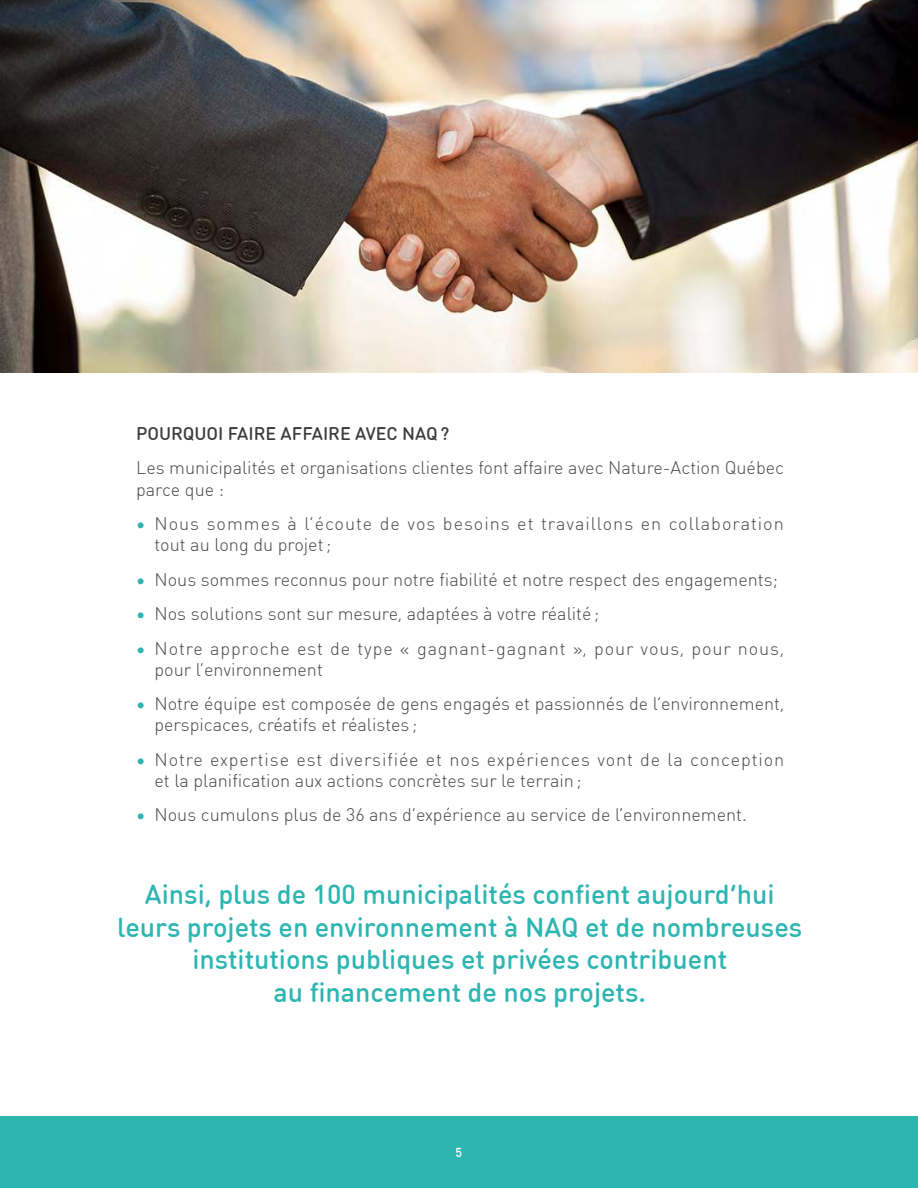
<style>
.page{position:relative;width:918px;height:1188px;background:#fff}
.page>*{position:absolute;margin:0;border:0;box-sizing:border-box;transform-origin:0 0}
.t1{font:500 27px/32.4px "DIN Round OT";color:#2db5b1;text-align:center}
.t2{font:300 18px/21px "DIN Round OT";color:#4a4948}
.t3{font:300 18px/21px "DIN Round OT";letter-spacing:.045em;color:#4a4948}
.t4{font:300 18px/21px "DIN Round OT";letter-spacing:.055em;color:#4a4948}
.t5{font:300 18px/21px "DIN Round OT";letter-spacing:.05em;color:#4a4948}
.t6{font:500 18px "DIN Round OT";color:#3c3c3b}
.t7{font:500 12.75px "DIN Round OT";color:#fff}
.s1{color:#2db5b1}
</style>
<div class="page">
<div style="left:0;top:1116px;width:918px;height:72px;background:#2db5b1"></div>
<img style="left:1px;top:0;width:917px;height:372px">
<p class="t6" style="left:136px;top:423px;width:315px">POURQUOI FAIRE AFFAIRE AVEC NAQ ?</p>
<p class="t2" style="left:136px;top:459px;width:649px">Les municipalités et organisations clientes font affaire avec Nature-Action Québec parce que :</p>
<p class="t4" style="left:154px;top:514px;width:631px;text-indent:-18px"><span class="s1">•</span> Nous sommes à l’écoute de vos besoins et travaillons en collaboration tout au long du projet ;</p>
<p class="t2" style="left:136px;top:568px;width:643px"><span class="s1">•</span> Nous sommes reconnus pour notre fiabilité et notre respect des engagements;</p>
<p class="t2" style="left:136px;top:604px;width:464px"><span class="s1">•</span> Nos solutions sont sur mesure, adaptées à votre réalité ;</p>
<p class="t5" style="left:154px;top:639px;width:631px;text-indent:-18px"><span class="s1">•</span> Notre approche est de type « gagnant-gagnant », pour vous, pour nous, pour l’environnement</p>
<p class="t2" style="left:154px;top:694px;width:631px;text-indent:-18px"><span class="s1">•</span> Notre équipe est composée de gens engagés et passionnés de l’environnement, perspicaces, créatifs et réalistes ;</p>
<p class="t3" style="left:154px;top:750px;width:631px;text-indent:-18px"><span class="s1">•</span> Notre expertise est diversifiée et nos expériences vont de la conception et la planification aux actions concrètes sur le terrain ;</p>
<p class="t2" style="left:136px;top:805px;width:612px"><span class="s1">•</span> Nous cumulons plus de 36 ans d’expérience au service de l’environnement.</p>
<h1 class="t1" style="left:117px;top:878px;width:687px">Ainsi, plus de 100 municipalités confient aujourd’hui leurs projets en environnement à NAQ et de nombreuses institutions publiques et privées contribuent<br>au financement de nos projets.</h1>
<p class="t7" style="left:455px;top:1145px;width:8px">5</p>
</div>
